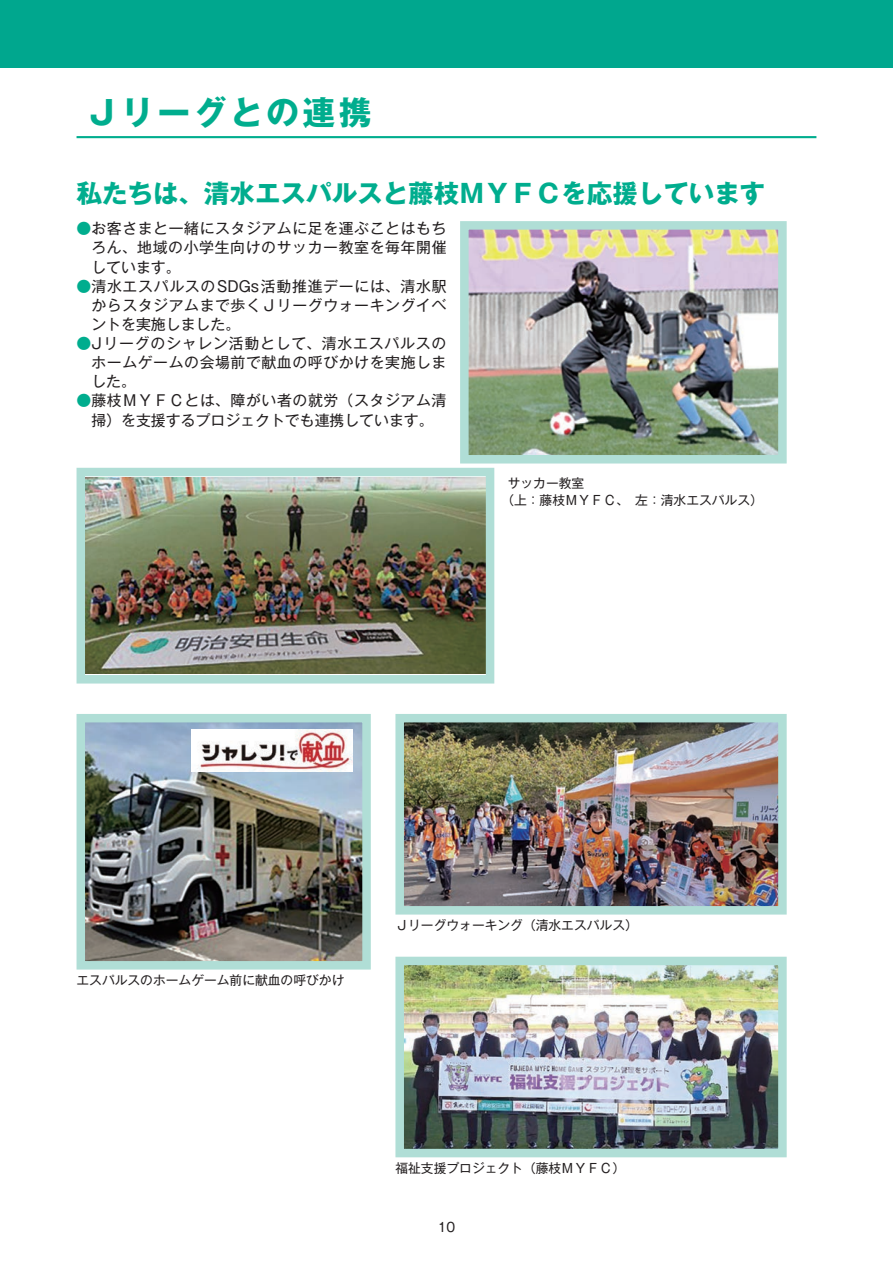
<style>
.page{position:relative;width:893px;height:1263px;background:#fff}
.page>*{position:absolute;margin:0;border:0;box-sizing:border-box;transform-origin:0 0}
.t1{font:33px "Gothic MB101 Pr 6 Bold 90 pv RKSJ H";letter-spacing:.1em;color:#00ad8e}
.t2{font:25.5px "Gothic MB101 Pr 6 Bold 90 pv RKSJ H";color:#00ad8e}
.t3{font:14.85px/19.2px "Gothic MB101 Pr 6 Regular 90 pv RKSJ H";letter-spacing:.04em;color:#231f20;text-align:justify}
.t4{font:14.85px/19.2px "Gothic MB101 Pr 6 Regular 90 pv RKSJ H";color:#231f20;text-align:center}
.t5{font:12.75px/17px "Gothic MB101 Pr 6 Regular 90 pv RKSJ H";color:#231f20}
.s1{color:#00ad8e}
</style>
<div class="page">
<div style="left:0;top:0;width:893px;height:68px;background:#00a78e"></div>
<hr style="left:77px;top:136px;width:739px;height:2px;background:#00ad8e">
<img style="left:76px;top:467px;width:419px;height:217px">
<img style="left:395px;top:714px;width:392px;height:201px">
<img style="left:395px;top:956px;width:392px;height:202px">
<img style="left:76px;top:714px;width:295px;height:256px">
<img style="left:456px;top:221px;width:331px;height:247px">
<img style="left:192px;top:730px;width:160px;height:41px">
<h1 class="t1" style="left:85px;top:100px;width:288px">Ｊリーグとの連携</h1>
<h2 class="t2" style="left:77px;top:184px;width:690px">私たちは、清水エスパルスと藤枝ＭＹＦＣを応援しています</h2>
<p class="t3" style="left:91px;top:221px;width:357px;text-indent:-15px"><span class="s1">●</span>お客さまと一緒にスタジアムに足を運ぶことはもちろん、地域の小学生向けのサッカー教室を毎年開催しています。</p>
<p class="t3" style="left:91px;top:278px;width:357px;text-indent:-15px"><span class="s1">●</span>清水エスパルスのSDGs活動推進デーには、清水駅からスタジアムまで歩くＪリーグウォーキングイベントを実施しました。</p>
<p class="t3" style="left:91px;top:336px;width:357px;text-indent:-15px"><span class="s1">●</span>Jリーグのシャレン活動として、清水エスパルスのホームゲームの会場前で献血の呼びかけを実施しました。</p>
<p class="t4" style="left:77px;top:393px;width:371px"><span class="s1">●</span>藤枝ＭＹＦＣとは、障がい者の就労（スタジアム清掃）を支援するプロジェクトでも連携しています。</p>
<p class="t5" style="left:501px;top:476px;width:263px;text-indent:6px">サッカー教室<br>（上：藤枝ＭＹＦＣ、　左：清水エスパルス）</p>
<p class="t5" style="left:77px;top:973px;width:269px">エスパルスのホームゲーム前に献血の呼びかけ</p>
<p class="t5" style="left:395px;top:918px;width:244px">Ｊリーグウォーキング（清水エスパルス）</p>
<p class="t5" style="left:395px;top:1161px;width:231px">福祉支援プロジェクト（藤枝ＭＹＦＣ）</p>
<p class="t5" style="left:438px;top:1220px;width:19px">10</p>
</div>
